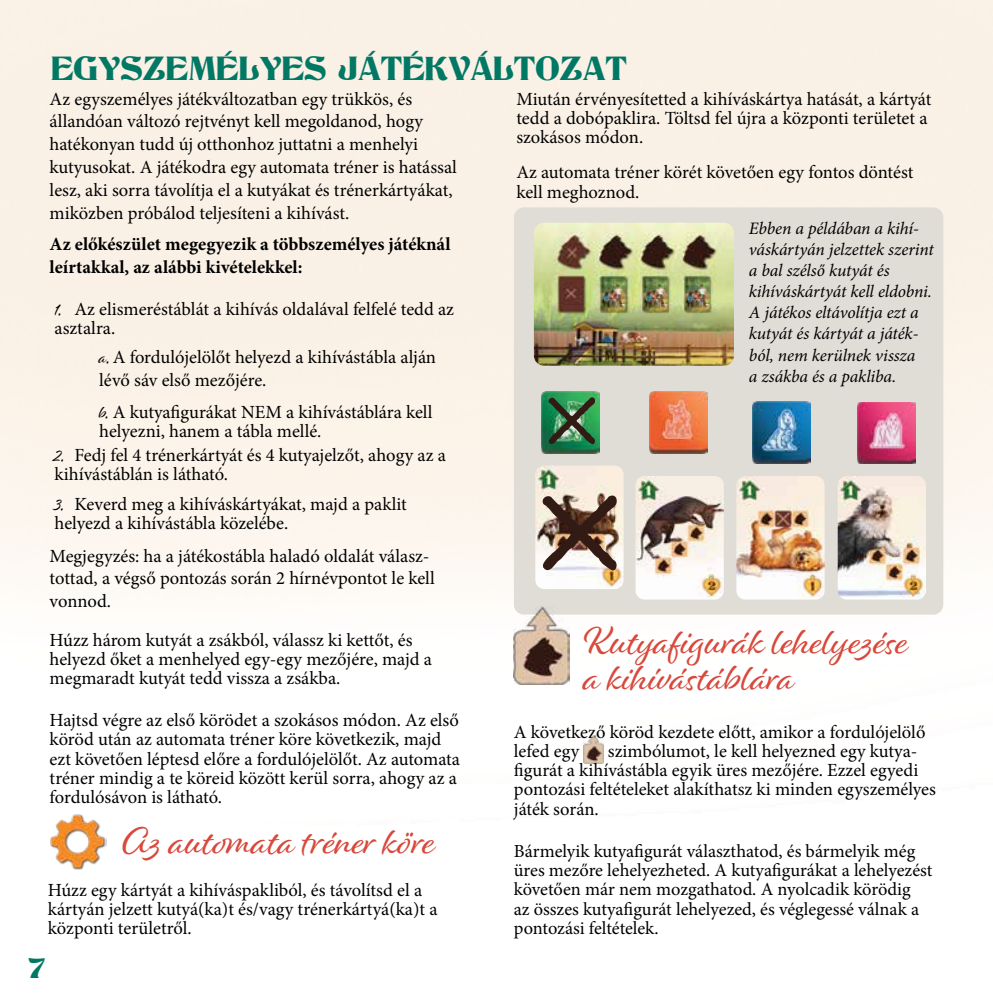
<style>
.page{position:relative;width:993px;height:993px;background:#fff}
.page>*{position:absolute;margin:0;border:0;box-sizing:border-box;transform-origin:0 0}
.t1{font:40.25px/36.8px "Alisha";color:#d8483c}
.t2{font:33.25px "Klarissa";color:#007864}
.t3{font:28px "Klarissa";color:#007864}
.t4{font:18.55px/19.2px "Minion Pro";color:#000}
.t5{font:700 18.55px/22.8px "Minion Pro";color:#000}
.t6{font:18.38px/19.2px "Minion Pro";color:#000}
.t7{font:italic 17.5px/21px "Minion Pro";letter-spacing:-.005em;color:#000}
.s1{font-family:"Alisha";font-size:18.38px}
</style>
<div class="page">
<img style="left:0;top:0;width:992px;height:764px">
<div style="left:513px;top:207px;width:430px;height:407px;background:#e0dcd6;border-radius:10px"></div>
<img style="left:533px;top:223px;width:200px;height:142px">
<img style="left:541px;top:391px;width:58px;height:62px">
<img style="left:752px;top:402px;width:58px;height:62px">
<img style="left:649px;top:391px;width:57px;height:62px">
<img style="left:857px;top:402px;width:58px;height:61px">
<img style="left:535px;top:465px;width:88px;height:124px">
<img style="left:635px;top:476px;width:88px;height:123px">
<img style="left:736px;top:476px;width:88px;height:123px">
<img style="left:837px;top:476px;width:88px;height:123px">
<svg style="left:545px;top:395px;width:51px;height:50px;background:#38784d"></svg>
<img style="left:537px;top:492px;width:82px;height:80px">
<img style="left:50px;top:814px;width:57px;height:56px">
<img style="left:583px;top:735px;width:20px;height:28px">
<img style="left:513px;top:606px;width:56px;height:78px">
<h2 class="t2" style="left:51px;top:50px;width:577px">EGYSZEMÉLYES JÁTÉKVÁLTOZAT</h2>
<p class="t4" style="left:50px;top:87px;width:408px;line-height:22.8px">Az egyszemélyes játékváltozatban egy trükkös, és állandóan változó rejtvényt kell megoldanod, hogy hatékonyan tudd új otthonhoz juttatni a menhelyi kutyusokat. A játékodra egy automata tréner is hatással lesz, aki sorra távolítja el a kutyákat és trénerkártyákat, miközben próbálod teljesíteni a kihívást.</p>
<p class="t5" style="left:50px;top:232px;width:402px">Az előkészület megegyezik a többszemélyes játéknál leírtakkal, az alábbi kivételekkel:</p>
<p class="t4" style="left:55px;top:299px;width:401px"><span class="s1">1.</span> Az elismeréstáblát a kihívás oldalával felfelé tedd az asztalra.</p>
<p class="t4" style="left:99px;top:346px;width:338px;line-height:22.8px"><span class="s1">a.</span>A fordulójelölőt helyezd a kihívástábla alján lévő sáv első mezőjére.</p>
<p class="t4" style="left:99px;top:402px;width:334px"><span class="s1">b.</span>A kutyafigurákat NEM a kihívástáblára kell helyezni, hanem a tábla mellé.</p>
<p class="t4" style="left:55px;top:445px;width:392px"><span class="s1">2.</span> Fedj fel 4 trénerkártyát és 4 kutyajelzőt, ahogy az a kihívástáblán is látható.</p>
<p class="t4" style="left:55px;top:494px;width:354px"><span class="s1">3.</span> Keverd meg a kihíváskártyákat, majd a paklit helyezd a kihívástábla közelébe.</p>
<p class="t4" style="left:50px;top:544px;width:386px;line-height:22.8px">Megjegyzés: ha a játékostábla haladó oldalát válasz&shy;tottad, a végső pontozás során 2 hírnévpontot le kell vonnod.</p>
<p class="t4" style="left:50px;top:630px;width:384px">Húzz három kutyát a zsákból, válassz ki kettőt, és helyezd őket a menhelyed egy-egy mezőjére, majd a megmaradt kutyát tedd vissza a zsákba.</p>
<p class="t4" style="left:50px;top:710px;width:412px">Hajtsd végre az első körödet a szokásos módon. Az első köröd után az automata tréner köre következik, majd ezt követően léptesd előre a fordulójelölőt. Az automata tréner mindig a te köreid között kerül sorra, ahogy az a fordulósávon is látható.</p>
<h1 class="t1" style="left:122px;top:821px;width:315px">Az automata tréner köre</h1>
<p class="t4" style="left:48px;top:879px;width:391px">Húzz egy kártyát a kihíváspakliból, és távolítsd el a kártyán jelzett kutyá(ka)t és/vagy trénerkártyá(ka)t a központi területről.</p>
<h3 class="t3" style="left:29px;top:951px;width:17px">7</h3>
<p class="t4" style="left:516px;top:89px;width:416px">Miután érvényesítetted a kihíváskártya hatását, a kártyát tedd a dobópaklira. Töltsd fel újra a központi területet a szokásos módon.</p>
<p class="t4" style="left:516px;top:163px;width:398px">Az automata tréner körét követően egy fontos döntést kell meghoznod.</p>
<p class="t7" style="left:748px;top:218px;width:186px">Ebben a példában a kihí&shy;váskártyán jelzettek szerint a bal szélső kutyát és kihíváskártyát kell eldobni.<br>A játékos eltávolítja ezt a kutyát és kártyát a játék&shy;ból, nem kerülnek vissza<br>a zsákba és a pakliba.</p>
<h1 class="t1" style="left:584px;top:621px;width:325px">Kutyafigurák lehelyezése a kihívástáblára</h1>
<p class="t4" style="left:513px;top:721px;width:413px">A következő köröd kezdete előtt, amikor a fordulójelölő lefed egy</p>
<p class="t4" style="left:513px;top:741px;width:423px;text-indent:94px">szimbólumot, le kell helyezned egy kutya&shy;figurát a kihívástábla egyik üres mezőjére. Ezzel egyedi pontozási feltételeket alakíthatsz ki minden egyszemélyes játék során.</p>
<p class="t6" style="left:513px;top:841px;width:420px">Bármelyik kutyafigurát választhatod, és bármelyik még üres mezőre lehelyezheted. A kutyafigurákat a lehelyezést követően már nem mozgathatod. A nyolcadik körödig<br>az összes kutyafigurát lehelyezed, és véglegessé válnak a pontozási feltételek.</p>
</div>
